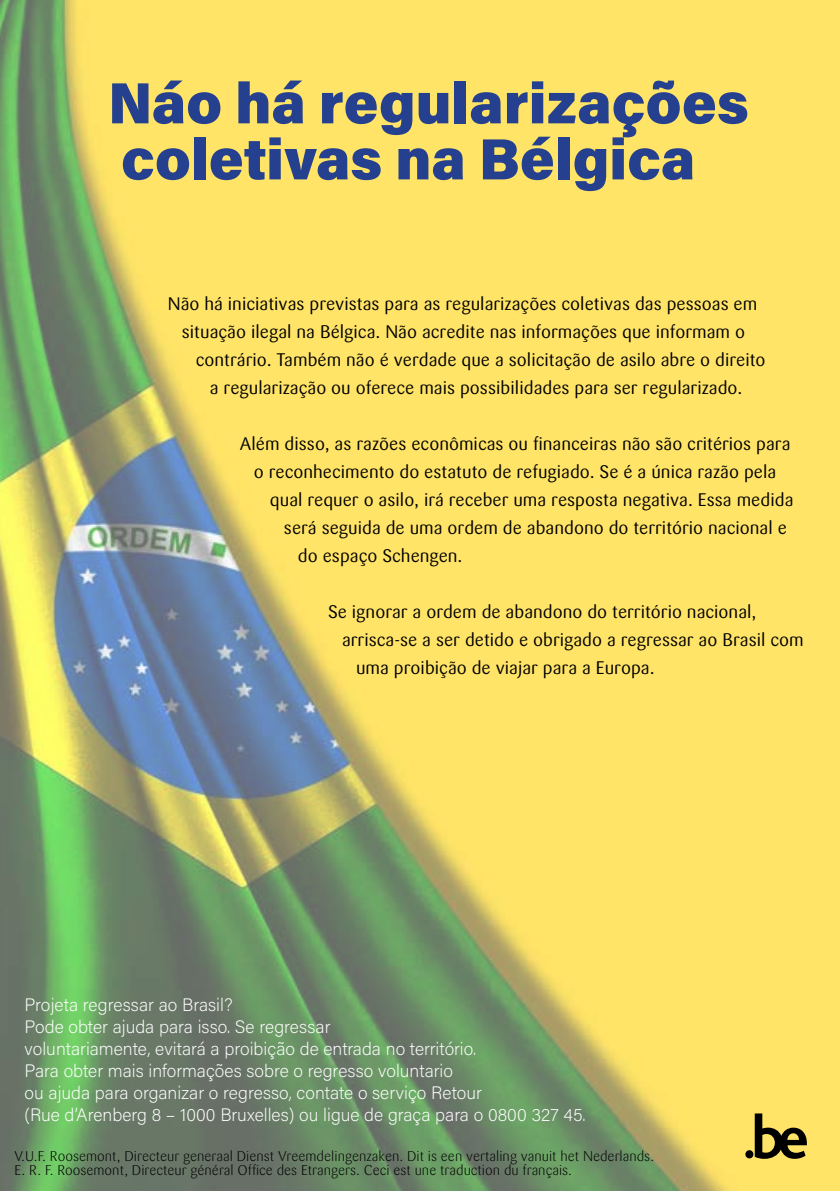
<style>
.page{position:relative;width:840px;height:1191px;background:#fff}
.page>*{position:absolute;margin:0;border:0;box-sizing:border-box;transform-origin:0 0}
.t1{font:900 58px/56px "Acumin Pro";color:#25408f}
.t2{font:18px "Sari";color:#000}
.t3{font:200 18px/22px "Acumin Pro";color:#fff}
.t4{font:300 14px/14px "Sari";color:#000}
</style>
<div class="page">
<img style="left:0;top:0;width:839px;height:1191px">
<div style="left:745px;top:1150px;width:8px;height:8px;background:#000;border-radius:50%"></div>
<svg style="left:754px;top:1113px;width:52px;height:45px;background:#837535"></svg>
<h1 class="t1" style="left:108px;top:72px;width:642px">Náo há regularizações coletivas na Bélgica</h1>
<p class="t2" style="left:168px;top:293px;width:590px">Não há iniciativas previstas para as regularizações coletivas das pessoas em</p>
<p class="t2" style="left:182px;top:321px;width:564px">situação ilegal na Bélgica. Não acredite nas informações que informam o</p>
<p class="t2" style="left:196px;top:349px;width:571px">contrário. Também não é verdade que a solicitação de asilo abre o direito</p>
<p class="t2" style="left:210px;top:377px;width:533px">a regularização ou oferece mais possibilidades para ser regularizado.</p>
<p class="t2" style="left:240px;top:433px;width:552px">Além disso, as razões econômicas ou financeiras não são critérios para</p>
<p class="t2" style="left:254px;top:461px;width:523px">o reconhecimento do estatuto de refugiado. Se é a única razão pela</p>
<p class="t2" style="left:270px;top:489px;width:524px">qual requer o asilo, irá receber uma resposta negativa. Essa medida</p>
<p class="t2" style="left:284px;top:517px;width:504px">será seguida de uma ordem de abandono do território nacional e</p>
<p class="t2" style="left:298px;top:545px;width:166px">do espaço Schengen.</p>
<p class="t2" style="left:328px;top:601px;width:429px">Se ignorar a ordem de abandono do território nacional,</p>
<p class="t2" style="left:342px;top:629px;width:463px">arrisca-se a ser detido e obrigado a regressar ao Brasil com</p>
<p class="t2" style="left:356px;top:657px;width:300px">uma proibição de viajar para a Europa.</p>
<p class="t3" style="left:25px;top:993px;width:562px">Projeta regressar ao Brasil?<br>Pode obter ajuda para isso. Se regressar<br>voluntariamente, evitará a proibição de entrada no território.<br>Para obter mais informações sobre o regresso voluntario<br>ou ajuda para organizar o regresso, contate o serviço Retour<br>(Rue d’Arenberg 8 – 1000 Bruxelles) ou ligue de graça para o 0800 327 45.</p>
<p class="t4" style="left:15px;top:1149px;width:640px">V.U.F. Roosemont, Directeur generaal Dienst Vreemdelingenzaken. Dit is een vertaling vanuit het Nederlands.<br>E. R. F. Roosemont, Directeur général Office des Etrangers. Ceci est une traduction du français.</p>
</div>
